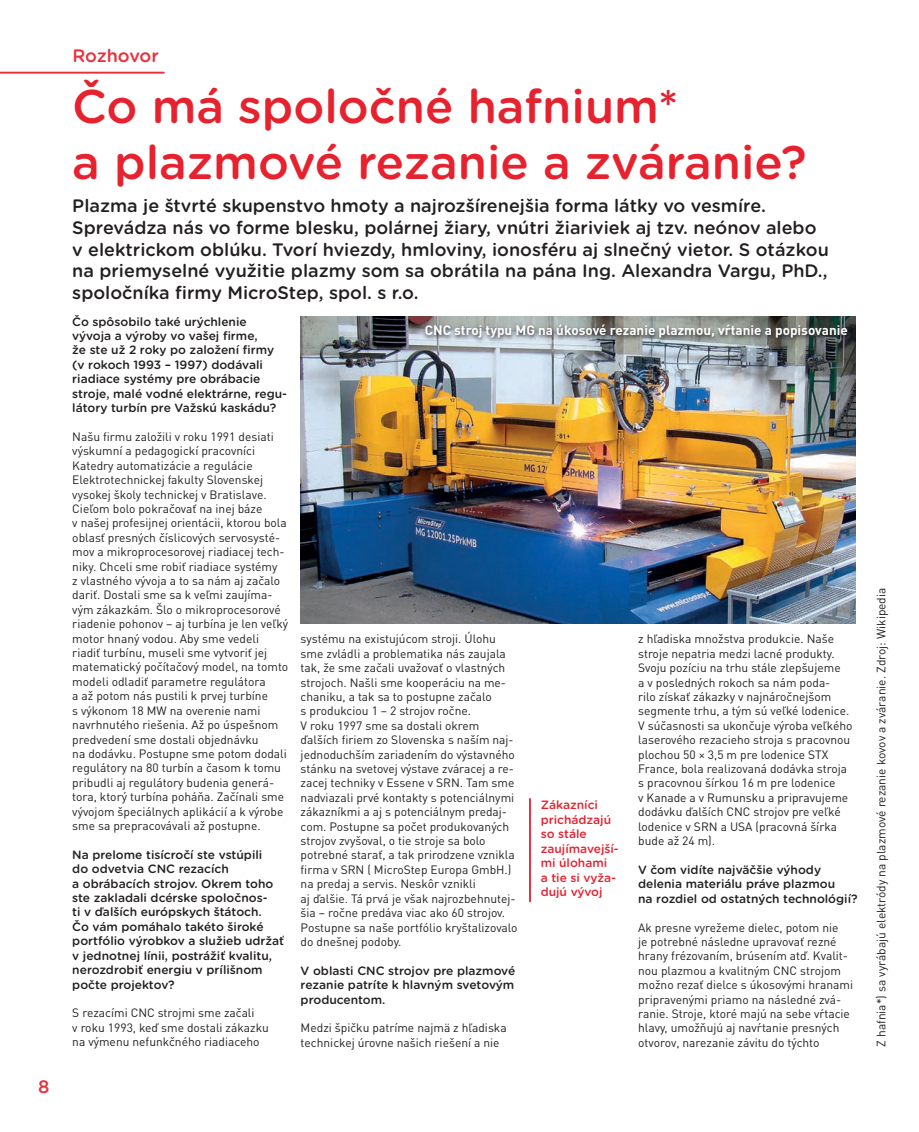
<style>
.page{position:relative;width:919px;height:1132px;background:#fff}
.page>*{position:absolute;margin:0;border:0;box-sizing:border-box;transform-origin:0 0}
.t1{font:500 47.1px "Gotham Rounded";color:#e6222f}
.t2{font:500 18px/21.6px "Gotham Rounded";color:#231f20;text-align:justify}
.t3{font:500 18px "Gotham Rounded";letter-spacing:-.01em;color:#eb2f3b}
.t4{font:700 13.5px "DIN Pro";color:#fff}
.t5{font:12px/14.4px "DIN Pro";color:#231f20}
.t6{font:500 12px/14.4px "Gotham Rounded";color:#231f20}
.t7{font:500 12px/14.4px "Gotham Rounded";color:#e6222f}
</style>
<div class="page">
<hr style="left:0;top:72px;width:164px;height:2px;background:#eb2f3b">
<hr style="left:529px;top:798px;width:2px;height:103px;background:#ee2c3b">
<img style="left:300px;top:316px;width:555px;height:306px">
<svg style="left:422px;top:322px;width:430px;height:22px;background:#858b8b"></svg>
<p class="t3" style="left:38px;top:1072px;width:13px">8</p>
<p class="t3" style="left:72px;top:43px;width:88px">Rozhovor</p>
<p class="t1" style="left:72px;top:72px;width:607px">Čo má spoločné hafnium*</p>
<p class="t1" style="left:72px;top:129px;width:735px">a plazmové rezanie a zváranie?</p>
<p class="t2" style="left:72px;top:194px;width:695px">Plazma je štvrté skupenstvo hmoty a najrozšírenejšia forma látky vo vesmíre.</p>
<p class="t2" style="left:72px;top:216px;width:745px">Sprevádza nás vo forme blesku, polárnej žiary, vnútri žiariviek aj tzv. neónov alebo</p>
<p class="t2" style="left:72px;top:237px;width:758px">v elektrickom oblúku. Tvorí hviezdy, hmloviny, ionosféru aj slnečný vietor. S otázkou na priemyselné využitie plazmy som sa obrátila na pána Ing. Alexandra Vargu, PhD., spoločníka firmy MicroStep, spol. s r.o.</p>
<p class="t6" style="left:72px;top:313px;width:176px">Čo spôsobilo také urýchlenie</p>
<p class="t6" style="left:72px;top:328px;width:187px">vývoja a výroby vo vašej firme,</p>
<p class="t6" style="left:72px;top:342px;width:203px">že ste už 2 roky po založení firmy (v rokoch 1993 – 1997) dodávali</p>
<p class="t6" style="left:72px;top:371px;width:216px">riadiace systémy pre obrábacie stroje, malé vodné elektrárne, regu&shy;látory turbín pre Važskú kaskádu?</p>
<p class="t5" style="left:72px;top:428px;width:203px">Našu firmu založili v roku 1991 desiati výskumní a pedagogickí pracovníci</p>
<p class="t5" style="left:72px;top:457px;width:182px">Katedry automatizácie a regulácie</p>
<p class="t5" style="left:72px;top:472px;width:196px">Elektrotechnickej fakulty Slovenskej vysokej školy technickej v Bratislave.<br>Cieľom bolo pokračovať na inej báze</p>
<p class="t5" style="left:72px;top:515px;width:217px">v našej profesijnej orientácii, ktorou bola oblasť presných číslicových servosysté&shy;mov a mikroprocesorovej riadiacej tech&shy;niky. Chceli sme robiť riadiace systémy<br>z vlastného vývoja a to sa nám aj začalo dariť. Dostali sme sa k veľmi zaujíma&shy;vým zákazkám. Šlo o mikroprocesorové riadenie pohonov – aj turbína je len veľký motor hnaný vodou. Aby sme vedeli riadiť turbínu, museli sme vytvoriť jej matematický počítačový model, na tomto modeli odladiť parametre regulátora<br>a až potom nás pustili k prvej turbíne<br>s výkonom 18 MW na overenie nami navrhnutého riešenia. Až po úspešnom predvedení sme dostali objednávku</p>
<p class="t5" style="left:72px;top:745px;width:216px">na dodávku. Postupne sme potom dodali regulátory na 80 turbín a časom k tomu pribudli aj regulátory budenia generá&shy;tora, ktorý turbína poháňa. Začínali sme vývojom špeciálnych aplikácií a k výrobe sme sa prepracovávali až postupne.</p>
<p class="t6" style="left:72px;top:846px;width:191px">Na prelome tisícročí ste vstúpili</p>
<p class="t6" style="left:72px;top:861px;width:158px">do odvetvia CNC rezacích</p>
<p class="t6" style="left:72px;top:875px;width:213px">a obrábacích strojov. Okrem toho ste zakladali dcérske spoločnos-<br>ti v ďalších európskych štátoch.<br>Čo vám pomáhalo takéto široké portfólio výrobkov a služieb udržať v jednotnej línii, postrážiť kvalitu, nerozdrobiť energiu v prílišnom počte projektov?</p>
<p class="t5" style="left:72px;top:1004px;width:184px">S rezacími CNC strojmi sme začali</p>
<p class="t5" style="left:72px;top:1019px;width:198px">v roku 1993, keď sme dostali zákazku</p>
<p class="t5" style="left:72px;top:1033px;width:189px">na výmenu nefunkčného riadiaceho</p>
<p class="t4" style="left:425px;top:321px;width:424px">CNC stroj typu MG na úkosové rezanie plazmou, vŕtanie a popisovanie</p>
<p class="t5" style="left:300px;top:631px;width:207px">systému na existujúcom stroji. Úlohu sme zvládli a problematika nás zaujala tak, že sme začali uvažovať o vlastných strojoch. Našli sme kooperáciu na me&shy;chaniku, a tak sa to postupne začalo</p>
<p class="t5" style="left:300px;top:703px;width:172px">s produkciou 1 – 2 strojov ročne.</p>
<p class="t5" style="left:300px;top:717px;width:218px">V roku 1997 sme sa dostali okrem ďalších firiem zo Slovenska s naším naj&shy;jednoduchším zariadením do výstavného stánku na svetovej výstave zváracej a re&shy;zacej techniky v Essene v SRN. Tam sme nadviazali prvé kontakty s potenciálnymi zákazníkmi a aj s potenciálnym predaj&shy;com. Postupne sa počet produkovaných strojov zvyšoval, o tie stroje sa bolo potrebné starať, a tak prirodzene vznikla firma v SRN ( MicroStep Europa GmbH.) na predaj a servis. Neskôr vznikli<br>aj ďalšie. Tá prvá je však najrozbehnutej&shy;šia – ročne predáva viac ako 60 strojov.<br>Postupne sa naše portfólio kryštalizovalo do dnešnej podoby.</p>
<p class="t6" style="left:300px;top:962px;width:216px;text-align:justify">V oblasti CNC strojov pre plazmové rezanie patríte k hlavným svetovým producentom.</p>
<p class="t5" style="left:300px;top:1019px;width:207px">Medzi špičku patríme najmä z hľadiska technickej úrovne našich riešení a nie</p>
<p class="t7" style="left:540px;top:797px;width:72px">Zákazníci prichádzajú so stále</p>
<p class="t7" style="left:540px;top:840px;width:80px">zaujímavejší&shy;mi úlohami</p>
<p class="t7" style="left:540px;top:869px;width:77px">a tie si vyža&shy;dujú vývoj</p>
<p class="t5" style="left:638px;top:631px;width:216px">z hľadiska množstva produkcie. Naše stroje nepatria medzi lacné produkty.<br>Svoju pozíciu na trhu stále zlepšujeme<br>a v posledných rokoch sa nám poda-<br>rilo získať zákazky v najnáročnejšom segmente trhu, a tým sú veľké lodenice.<br>V súčasnosti sa ukončuje výroba veľkého laserového rezacieho stroja s pracovnou plochou 50 × 3,5 m pre lodenice STX France, bola realizovaná dodávka stroja</p>
<p class="t5" style="left:638px;top:775px;width:199px">s pracovnou šírkou 16 m pre lodenice</p>
<p class="t5" style="left:638px;top:789px;width:211px">v Kanade a v Rumunsku a pripravujeme dodávku ďalších CNC strojov pre veľké lodenice v SRN a USA (pracovná šírka bude až 24 m).</p>
<p class="t6" style="left:638px;top:861px;width:184px">V čom vidíte najväčšie výhody</p>
<p class="t6" style="left:638px;top:876px;width:198px">delenia materiálu práve plazmou</p>
<p class="t6" style="left:638px;top:890px;width:221px">na rozdiel od ostatných technológií?</p>
<p class="t5" style="left:638px;top:919px;width:202px">Ak presne vyrežeme dielec, potom nie</p>
<p class="t5" style="left:638px;top:933px;width:216px">je potrebné následne upravovať rezné hrany frézovaním, brúsením atď. Kvalit&shy;nou plazmou a kvalitným CNC strojom možno rezať dielce s úkosovými hranami pripravenými priamo na následné zvá&shy;ranie. Stroje, ktoré majú na sebe vŕtacie hlavy, umožňujú aj navŕtanie presných otvorov, narezanie závitu do týchto</p>
<p class="t5" style="left:873px;top:1046px;width:460px;rotate:-90deg">Z hafnia*) sa vyrábajú elektródy na plazmové rezanie kovov a zváranie. Zdroj: Wikipedia</p>
</div>
